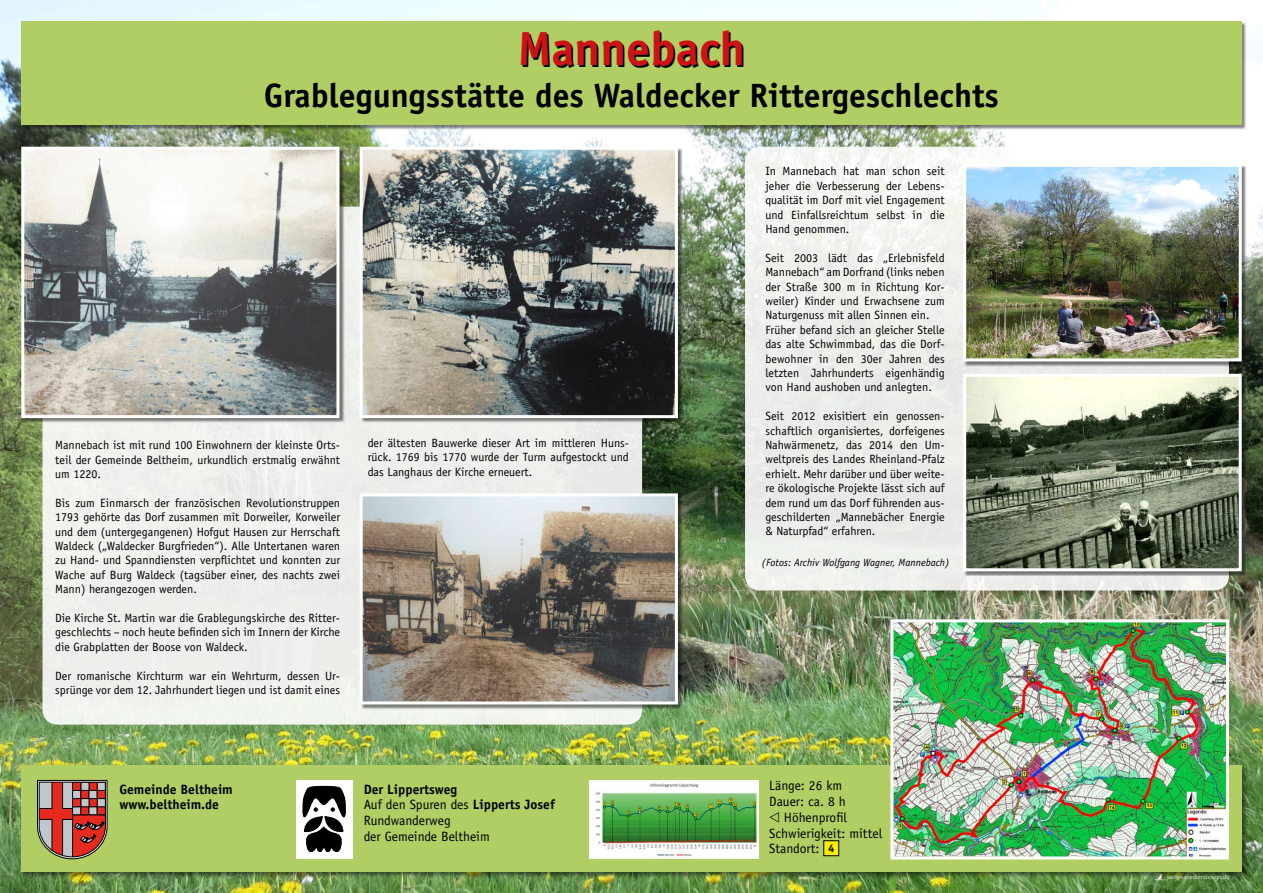
<style>
.page{position:relative;width:1263px;height:893px;background:#fff}
.page>*{position:absolute;margin:0;border:0;box-sizing:border-box;transform-origin:0 0}
.t1{font:700 48px "Officina Sans";color:#000}
.t2{font:700 33.75px "Officina Sans";color:#000}
.t3{font:13.5px/15.8px "Officina Sans";color:#000}
.t4{font:700 13.5px/15.8px "Officina Sans";color:#000}
.t5{font:12px/14.4px "Officina Sans";color:#000;text-align:justify}
.t6{font:italic 10.5px "Officina Sans";color:#000}
.t7{font:6px "Shannon";letter-spacing:.01em;color:#fff}
.s1{font-weight:700}
.s2{font-family:"European Pi Three"}
.s3{font-weight:700;font-size:11.25px}
</style>
<div class="page">
<img style="left:0;top:0;width:1263px;height:893px">
<svg style="left:1155px;top:879px;width:10px;height:3px"></svg>
<div style="left:22px;top:22px;width:1225px;height:108px;background:#000;opacity:.49"></div>
<div style="left:21px;top:21px;width:1221px;height:103px;background:#b0ce64"></div>
<div style="left:745px;top:147px;width:484px;height:443px;background:linear-gradient(to bottom,#f4f6f2,#e8eae6);border-radius:15px"></div>
<div style="left:43px;top:207px;width:599px;height:518px;background:#eef0ec;border-radius:15px"></div>
<div style="left:20px;top:764px;width:1229px;height:115px;background:#000;opacity:.5"></div>
<div style="left:21px;top:765px;width:1221px;height:107px;background:#b0ce64"></div>
<svg style="left:37px;top:780px;width:70px;height:79px;background:#a76256"></svg>
<img style="left:894px;top:623px;width:331px;height:232px">
<div style="left:890px;top:619px;width:339px;height:240px;border:3px solid #fff"></div>
<div style="left:22px;top:147px;width:323px;height:276px;background:#000;opacity:.5"></div>
<img style="left:25px;top:151px;width:310px;height:263px">
<div style="left:21px;top:147px;width:318px;height:271px;border:3px solid #fff"></div>
<div style="left:964px;top:374px;width:283px;height:202px;background:#000;opacity:.5"></div>
<img style="left:967px;top:378px;width:271px;height:189px">
<div style="left:963px;top:374px;width:279px;height:197px;border:3px solid #fff"></div>
<div style="left:964px;top:165px;width:283px;height:202px;background:#000;opacity:.5"></div>
<img style="left:967px;top:168px;width:271px;height:189px">
<div style="left:963px;top:164px;width:279px;height:197px;border:3px solid #fff"></div>
<div style="left:360px;top:147px;width:323px;height:276px;background:#000;opacity:.5"></div>
<img style="left:364px;top:151px;width:310px;height:263px">
<div style="left:360px;top:147px;width:318px;height:271px;border:3px solid #fff"></div>
<div style="left:360px;top:494px;width:323px;height:216px;background:#000;opacity:.5"></div>
<img style="left:364px;top:497px;width:310px;height:203px">
<div style="left:360px;top:493px;width:318px;height:211px;border:3px solid #fff"></div>
<div style="left:297px;top:780px;width:56px;height:79px;background:#fff"></div>
<svg style="left:302px;top:786px;width:44px;height:66px"></svg>
<img style="left:589px;top:780px;width:169px;height:79px">
<div style="left:824px;top:841px;width:15px;height:15px;background:#ffed00"></div>
<div style="left:823px;top:840px;width:16px;height:16px;border:1px solid #000"></div>
<h1 class="t1" style="left:519px;top:21px;width:229px">Mannebach</h1>
<h2 class="t2" style="left:264px;top:75px;width:736px">Grablegungsstätte des Waldecker Rittergeschlechts</h2>
<p class="t5" style="left:55px;top:438px;width:286px">Mannebach ist mit rund 100 Einwohnern der kleinste Orts&shy;teil der Gemeinde Beltheim, urkundlich erstmalig erwähnt um 1220.</p>
<p class="t5" style="left:55px;top:495px;width:286px">Bis zum Einmarsch der französischen Revolutionstruppen 1793 gehörte das Dorf zusammen mit Dorweiler, Korweiler und dem (untergegangenen) Hofgut Hausen zur Herrschaft Waldeck („Waldecker Burgfrieden“). Alle Untertanen waren zu Hand- und Spanndiensten verpflichtet und konnten zur Wache auf Burg Waldeck (tagsüber einer, des nachts zwei Mann) herangezogen werden.</p>
<p class="t5" style="left:55px;top:611px;width:286px">Die Kirche St. Martin war die Grablegungskirche des Ritter&shy;geschlechts – noch heute befinden sich im Innern der Kirche die Grabplatten der Boose von Waldeck.</p>
<p class="t5" style="left:55px;top:668px;width:286px">Der romanische Kirchturm war ein Wehrturm, dessen Ur&shy;sprünge vor dem 12. Jahrhundert liegen und ist damit eines</p>
<p class="t5" style="left:368px;top:436px;width:263px">der ältesten Bauwerke dieser Art im mittleren Huns&shy;rück. 1769 bis 1770 wurde der Turm aufgestockt und das Langhaus der Kirche erneuert.</p>
<p class="t5" style="left:765px;top:164px;width:181px">In Mannebach hat man schon seit jeher die Verbesserung der Lebens&shy;qualität im Dorf mit viel Engagement und Einfallsreichtum selbst in die Hand genommen.</p>
<p class="t5" style="left:765px;top:251px;width:181px;text-align:left">Seit 2003 lädt das „Erlebnisfeld Mannebach“ am Dorfrand (links neben der Straße 300 m in Richtung Kor&shy;weiler) Kinder und Erwachsene zum Naturgenuss mit allen Sinnen ein.<br>Früher befand sich an gleicher Stelle das alte Schwimmbad, das die Dorf&shy;bewohner in den 30er Jahren des letzten Jahrhunderts eigenhändig von Hand aushoben und anlegten.</p>
<p class="t5" style="left:765px;top:409px;width:181px">Seit 2012 exisitiert ein genossen&shy;schaftlich organisiertes, dorfeigenes Nahwärmenetz, das 2014 den Um&shy;weltpreis des Landes Rheinland-Pfalz erhielt. Mehr darüber und über weite&shy;re ökologische Projekte lässt sich auf dem rund um das Dorf führenden aus&shy;geschilderten „Mannebächer Energie &amp; Naturpfad“ erfahren.</p>
<p class="t6" style="left:761px;top:556px;width:189px">(Fotos: Archiv Wolfgang Wagner, Mannebach)</p>
<p class="t4" style="left:119px;top:781px;width:115px">Gemeinde Beltheim www.beltheim.de</p>
<p class="t3" style="left:364px;top:781px;width:193px"><span class="s1">Der Lippertsweg<br></span>Auf den Spuren des <span class="s1">Lipperts Josef<br></span>Rundwanderweg<br>der Gemeinde Beltheim</p>
<p class="t3" style="left:769px;top:778px;width:115px">Länge: 26 km<br>Dauer: ca. 8 h<br><span class="s2">f</span> Höhenprofil<br>Schwierigkeit: mittel<br>Standort: <span class="s3">4</span></p>
<p class="t7" style="left:1166px;top:873px;width:65px">jaeger-mediendesign.de</p>
</div>
